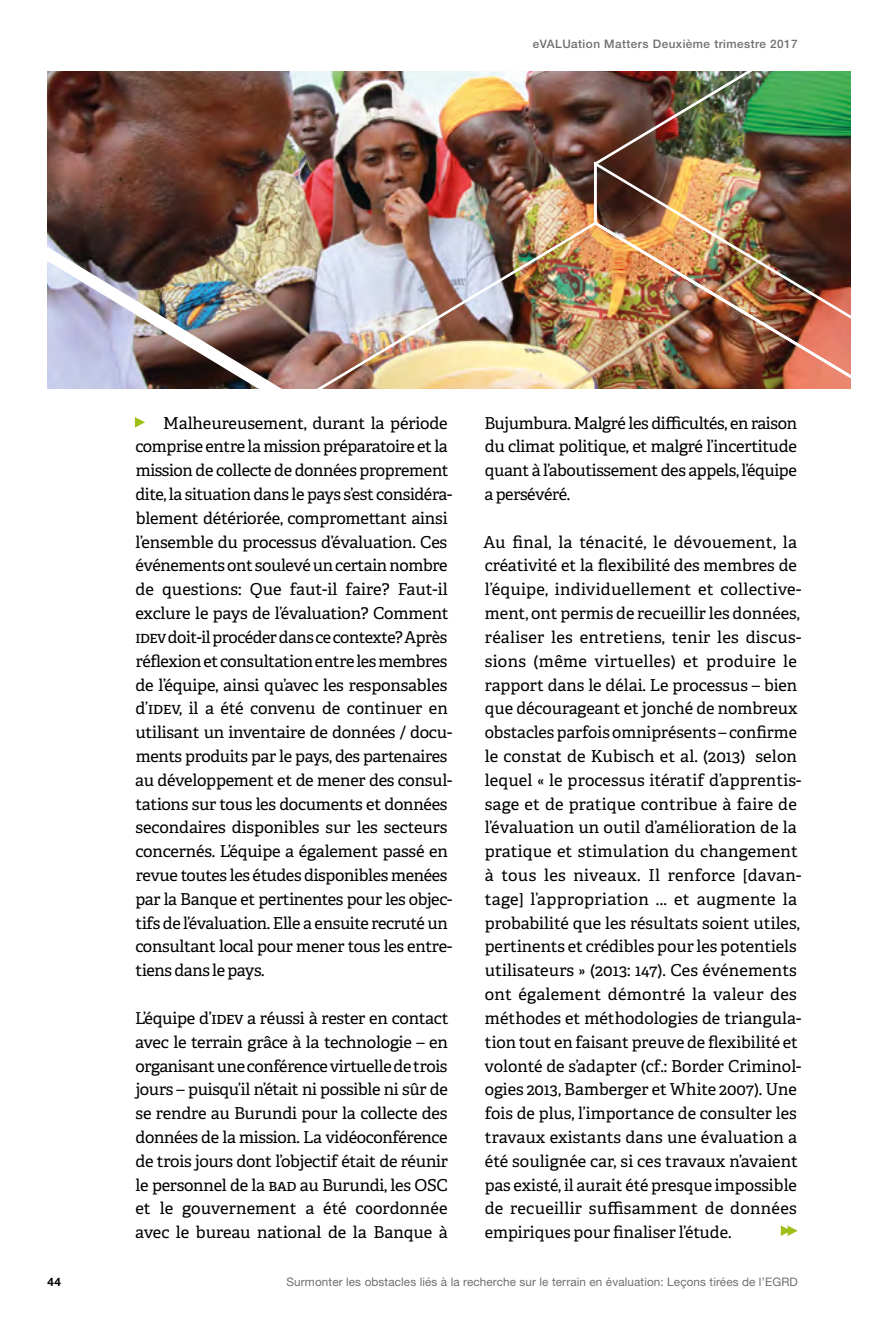
<style>
.page{position:relative;width:893px;height:1340px;background:#fff}
.page>*{position:absolute;margin:0;border:0;box-sizing:border-box;transform-origin:0 0}
.t1{font:16.45px/23.8px "Adelle";letter-spacing:-.005em;color:#000}
.t2{font:11.72px "Helvetica Neue LT Std";letter-spacing:.01em;color:#706f6f}
.t3{font:500 11.72px "Helvetica Neue LT Std";letter-spacing:.04em;color:#706f6f}
.t4{font:700 11.72px "Helvetica Neue LT Std";color:#000}
</style>
<div class="page">
<img style="left:48px;top:71px;width:544px;height:161px">
<img style="left:592px;top:71px;width:259px;height:88px">
<img style="left:592px;top:159px;width:259px;height:73px">
<img style="left:47px;top:232px;width:804px;height:196px">
<svg style="left:135px;top:417px;width:10px;height:10px"></svg>
<svg style="left:781px;top:1225px;width:17px;height:10px"></svg>
<p class="t3" style="left:533px;top:36px;width:266px">eVALUation Matters Deuxième trimestre 2017</p>
<p class="t1" style="left:135px;top:411px;width:318px;text-indent:28px">Malheureusement, durant la période comprise entre la mission préparatoire et la mission de collecte de données proprement dite, la situation dans le pays s’est considéra&shy;blement détériorée, compromettant ainsi l’ensemble du processus d’évaluation. Ces événements ont soulevé un certain nombre de questions: Que faut-il faire? Faut-il exclure le pays de l’évaluation? Comment IDEV doit-il procéder dans ce contexte? Après réflexion et consultation entre les membres de l’équipe, ainsi qu’avec les responsables d’IDEV, il a été convenu de continuer en utilisant un inventaire de données / docu&shy;ments produits par le pays, des partenaires au développement et de mener des consul&shy;tations sur tous les documents et données secondaires disponibles sur les secteurs concernés. L’équipe a également passé en revue toutes les études disponibles menées par la Banque et pertinentes pour les objec&shy;tifs de l’évaluation. Elle a ensuite recruté un consultant local pour mener tous les entre&shy;tiens dans le pays.</p>
<p class="t1" style="left:135px;top:1006px;width:315px;text-align:justify">L’équipe d’IDEV a réussi à rester en contact avec le terrain grâce à la technologie – en organisant une conférence virtuelle de trois jours – puisqu’il n’était ni possible ni sûr de se rendre au Burundi pour la collecte des données de la mission. La vidéoconférence de trois jours dont l’objectif était de réunir le personnel de la BAD au Burundi, les OSC et le gouvernement a été coordonnée avec le bureau national de la Banque à</p>
<p class="t1" style="left:484px;top:411px;width:314px;text-align:justify">Bujumbura. Malgré les difficultés, en raison du climat politique, et malgré l’incertitude quant à l’aboutissement des appels, l’équipe a persévéré.</p>
<p class="t1" style="left:484px;top:530px;width:319px">Au final, la ténacité, le dévouement, la créativité et la flexibilité des membres de l’équipe, individuellement et collective&shy;ment, ont permis de recueillir les données, réaliser les entretiens, tenir les discus&shy;sions (même virtuelles) et produire le rapport dans le délai. Le processus – bien que décourageant et jonché de nombreux obstacles parfois omniprésents – confirme le constat de Kubisch et al. (2013) selon lequel « le processus itératif d’apprentis&shy;sage et de pratique contribue à faire de l’évaluation un outil d’amélioration de la pratique et stimulation du changement à tous les niveaux. Il renforce [davan&shy;tage] l’appropriation ... et augmente la probabilité que les résultats soient utiles, pertinents et crédibles pour les potentiels utilisateurs » (2013: 147). Ces événements ont également démontré la valeur des méthodes et méthodologies de triangula&shy;tion tout en faisant preuve de flexibilité et volonté de s’adapter (cf.: Border Criminol&shy;ogies 2013, Bamberger et White 2007). Une fois de plus, l’importance de consulter les travaux existants dans une évaluation a été soulignée car, si ces travaux n’avaient pas existé, il aurait été presque impossible de recueillir suffisamment de données empiriques pour finaliser l’étude.</p>
<p class="t4" style="left:48px;top:1274px;width:15px">44</p>
<p class="t2" style="left:287px;top:1274px;width:513px">Surmonter les obstacles liés à la recherche sur le terrain en évaluation: Leçons tirées de l’EGRD</p>
</div>
